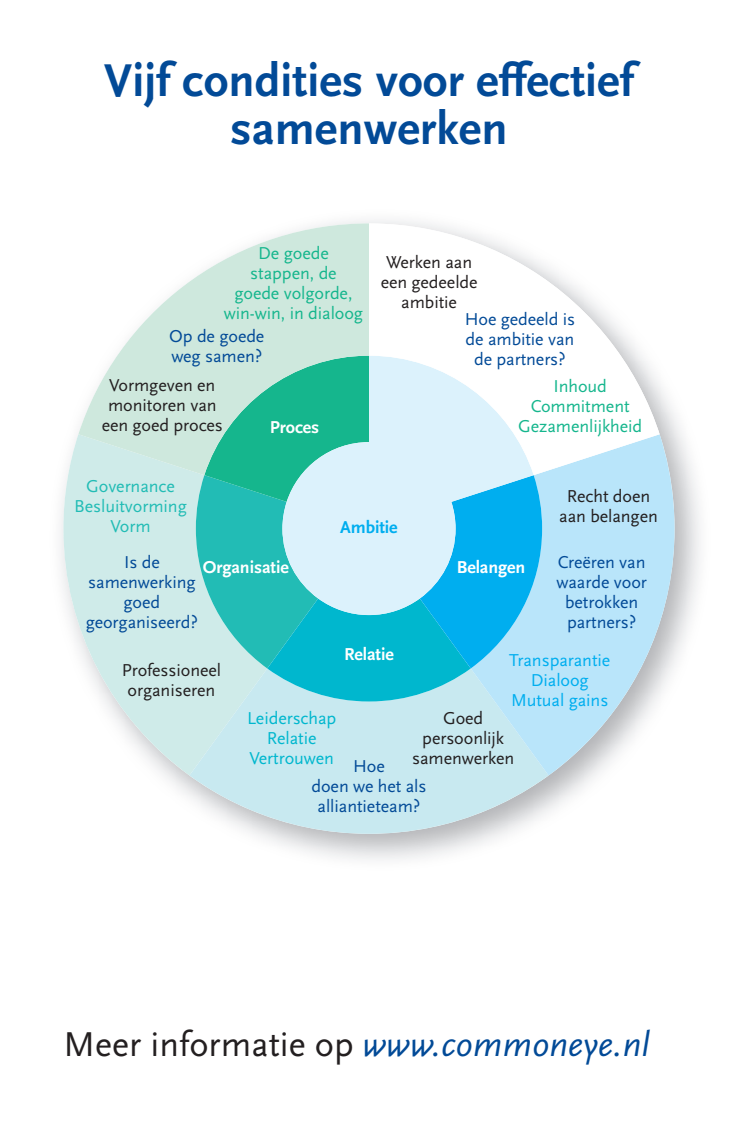
<style>
.page{position:relative;width:738px;height:1134px;background:#fff}
.page>*{position:absolute;margin:0;border:0;box-sizing:border-box;transform-origin:0 0}
.t1{font:700 48px/48px "Scala Sans Pro";color:#024a97;text-align:center}
.t2{font:36px "Scala Sans Pro";color:#231f20}
.t3{font:18px/20px "Scala Sans Pro";letter-spacing:-.005em;color:#024a97;text-align:center}
.t4{font:18px/20px "Scala Sans Pro";letter-spacing:-.005em;color:#231f20;text-align:center}
.t5{font:18px/20px "Scala Sans Pro";letter-spacing:-.005em;color:#15b68d;text-align:center}
.t6{font:700 18px "Scala Sans Pro";letter-spacing:-.005em;color:#fff}
.t7{font:18px/20px "Scala Sans Pro";letter-spacing:-.005em;color:#00aeef;text-align:center}
.t8{font:18px/20px "Scala Sans Pro";letter-spacing:-.005em;color:#00b7ce;text-align:center}
.t9{font:18px/20px "Scala Sans Pro";letter-spacing:-.005em;color:#22bcb5;text-align:center}
.t10{font:700 18px "Scala Sans Pro";letter-spacing:-.005em;color:#00aeef}
.s1{font-style:italic;color:#024a97}
</style>
<div class="page">
<svg style="left:63px;top:434px;width:133px;height:341px;fill:#cfebe9"></svg>
<svg style="left:189px;top:668px;width:359px;height:166px;background:#cbe7ed"></svg>
<svg style="left:470px;top:434px;width:204px;height:341px;background:#c2e4f4"></svg>
<svg style="left:196px;top:475px;width:345px;height:226px;background:#44c6d1"></svg>
<svg style="left:282px;top:475px;width:251px;height:140px;background:#8bd9f3"></svg>
<svg style="left:369px;top:223px;width:290px;height:252px"></svg>
<svg style="left:78px;top:223px;width:291px;height:252px;fill:#cee8dd"></svg>
<h1 class="t1" style="left:104px;top:60px;width:530px">Vijf condities voor effectief samenwerken</h1>
<p class="t5" style="left:224px;top:245px;width:141px">De goede<br>stappen, de<br>goede volgorde, win-win, in dialoog</p>
<p class="t4" style="left:380px;top:254px;width:98px">Werken aan een gedeelde ambitie</p>
<p class="t3" style="left:464px;top:310px;width:112px">Hoe gedeeld is de ambitie van de partners?</p>
<p class="t3" style="left:169px;top:327px;width:97px;text-align:left">Op de goede weg samen?</p>
<p class="t4" style="left:102px;top:376px;width:123px">Vormgeven en monitoren van een goed proces</p>
<p class="t5" style="left:517px;top:377px;width:125px">Inhoud<br>Commitment<br>Gezamenlijkheid</p>
<p class="t6" style="left:270px;top:420px;width:51px">Proces</p>
<p class="t9" style="left:74px;top:477px;width:114px">Governance<br>Besluitvorming<br>Vorm</p>
<p class="t10" style="left:340px;top:520px;width:59px">Ambitie</p>
<p class="t3" style="left:86px;top:553px;width:114px">Is de samenwerking goed georganiseerd?</p>
<p class="t6" style="left:203px;top:560px;width:87px">Organisatie</p>
<p class="t6" style="left:456px;top:560px;width:70px">Belangen</p>
<p class="t4" style="left:559px;top:487px;width:100px">Recht doen aan belangen</p>
<p class="t3" style="left:556px;top:553px;width:92px">Creëren van waarde voor betrokken partners?</p>
<p class="t4" style="left:122px;top:662px;width:101px">Professioneel organiseren</p>
<p class="t6" style="left:344px;top:647px;width:51px">Relatie</p>
<p class="t7" style="left:508px;top:652px;width:103px">Transparantie<br>Dialoog<br>Mutual gains</p>
<p class="t8" style="left:247px;top:710px;width:91px">Leiderschap<br>Relatie<br>Vertrouwen</p>
<p class="t4" style="left:412px;top:710px;width:104px">Goed persoonlijk samenwerken</p>
<p class="t3" style="left:311px;top:757px;width:116px">Hoe<br>doen we het als alliantieteam?</p>
<h2 class="t2" style="left:63px;top:1030px;width:587px">Meer informatie op <span class="s1">www.commoneye.nl</span></h2>
</div>
